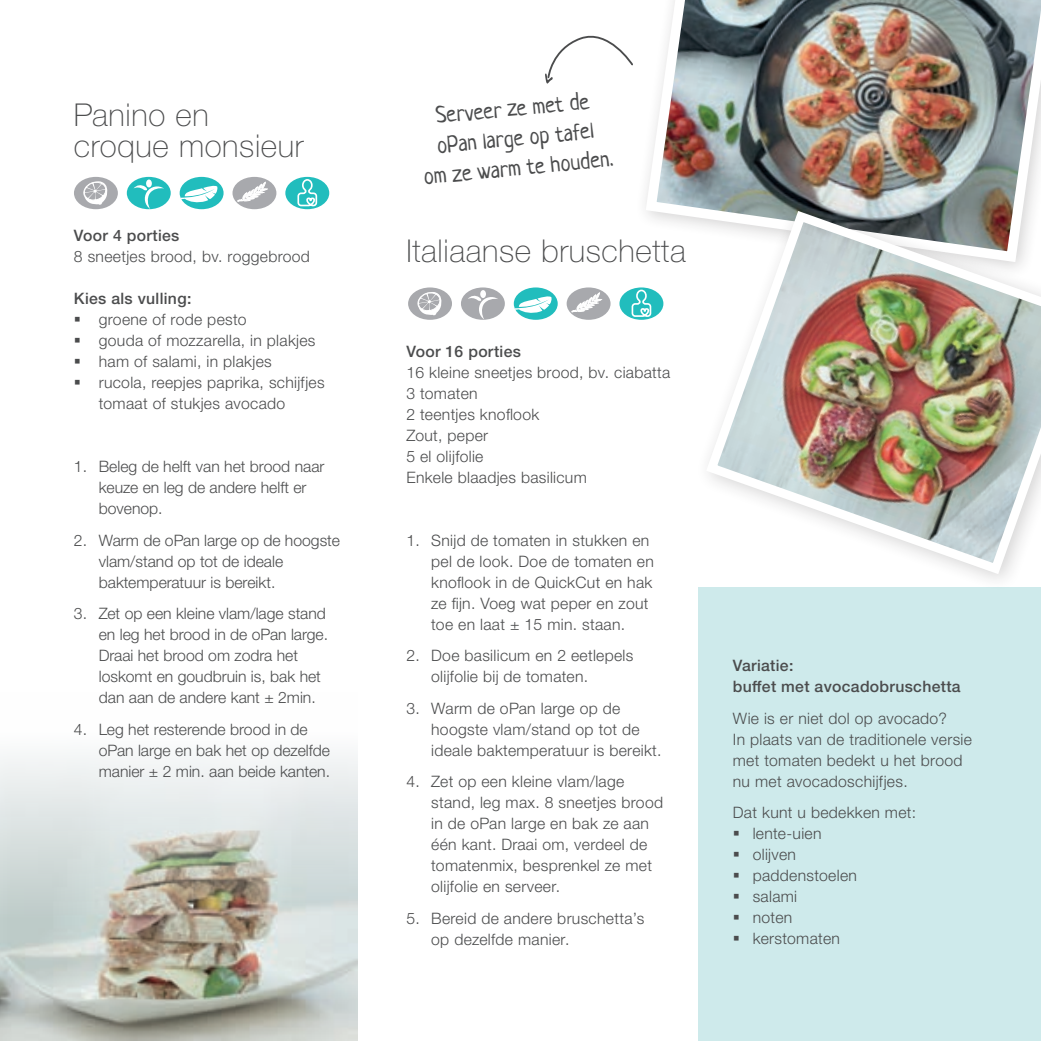
<style>
.page{position:relative;width:1041px;height:1041px;background:#fff}
.page>*{position:absolute;margin:0;border:0;box-sizing:border-box;transform-origin:0 0}
.t1{font:100 31.5px/31.5px "Helvetica Neue LTW1 G";letter-spacing:.02em;color:#4b4c4d}
.t2{font:22.75px/29.9px "Neucha";color:#4b4c4d;text-align:center}
.t3{font:300 15.75px/21px "Helvetica Neue LTW1 G";letter-spacing:.02em;color:#4b4c4d}
.t4{font:300 15.75px/21px "Helvetica Neue LTW1 G";color:#4b4c4d}
.t5{font:500 15.75px/21px "Helvetica Neue LTW1 G";letter-spacing:.02em;color:#4b4c4d}
</style>
<div class="page">
<div style="left:127px;top:177px;width:44px;height:32px;background:#21bdbd;border-radius:50%"></div>
<div style="left:146px;top:179px;width:6px;height:8px;background:#fff;border-radius:50%"></div>
<svg style="left:134px;top:184px;width:30px;height:25px"></svg>
<div style="left:232px;top:177px;width:44px;height:32px;background:#a8a9ad;border-radius:50%"></div>
<svg style="left:237px;top:181px;width:31px;height:21px"></svg>
<div style="left:285px;top:177px;width:44px;height:32px;background:#21bdbd;border-radius:50%"></div>
<svg style="left:297px;top:178px;width:21px;height:29px"></svg>
<div style="left:74px;top:177px;width:44px;height:32px;background:#a8a9ad;border-radius:50%"></div>
<svg style="left:82px;top:181px;width:26px;height:25px"></svg>
<div style="left:180px;top:177px;width:44px;height:32px;background:#21bdbd;border-radius:50%"></div>
<svg style="left:180px;top:185px;width:38px;height:18px"></svg>
<div style="left:461px;top:287px;width:44px;height:33px;background:#a8a9ad;border-radius:50%"></div>
<div style="left:480px;top:290px;width:6px;height:8px;background:#fff;border-radius:50%"></div>
<svg style="left:468px;top:295px;width:30px;height:25px"></svg>
<div style="left:567px;top:287px;width:43px;height:33px;background:#a8a9ad;border-radius:50%"></div>
<svg style="left:571px;top:292px;width:31px;height:20px"></svg>
<div style="left:619px;top:287px;width:44px;height:33px;background:#21bdbd;border-radius:50%"></div>
<svg style="left:631px;top:289px;width:21px;height:28px"></svg>
<div style="left:408px;top:287px;width:44px;height:33px;background:#a8a9ad;border-radius:50%"></div>
<svg style="left:416px;top:292px;width:26px;height:25px"></svg>
<div style="left:514px;top:287px;width:44px;height:33px;background:#21bdbd;border-radius:50%"></div>
<svg style="left:514px;top:295px;width:38px;height:19px"></svg>
<div style="left:698px;top:588px;width:343px;height:453px;background:#ceeaeb"></div>
<img style="left:645px;top:0;width:396px;height:225px">
<div style="left:694px;top:199px;width:347px;height:394px;background:#231f20;opacity:.2"></div>
<img style="left:700px;top:205px;width:341px;height:375px">
<img style="left:0;top:755px;width:357px;height:286px">
<svg style="left:545px;top:35px;width:88px;height:49px"></svg>
<h1 class="t1" style="left:74px;top:99px;width:231px">Panino en croque monsieur</h1>
<p class="t5" style="left:74px;top:225px;width:107px">Voor 4 porties</p>
<p class="t3" style="left:74px;top:246px;width:238px">8 sneetjes brood, bv. roggebrood</p>
<p class="t5" style="left:74px;top:288px;width:119px">Kies als vulling:</p>
<p class="t3" style="left:99px;top:309px;width:227px">groene of rode pesto<br>gouda of mozzarella, in plakjes ham of salami, in plakjes<br>rucola, reepjes paprika, schijfjes tomaat of stukjes avocado</p>
<p class="t4" style="left:99px;top:456px;width:227px;text-indent:-25px">1. Beleg de helft van het brood naar keuze en leg de andere helft er bovenop.</p>
<p class="t4" style="left:99px;top:529px;width:243px;text-indent:-25px">2. Warm de oPan large op de hoogste vlam/stand op tot de ideale baktemperatuur is bereikt.</p>
<p class="t4" style="left:99px;top:603px;width:231px;text-indent:-25px">3. Zet op een kleine vlam/lage stand en leg het brood in de oPan large.<br>Draai het brood om zodra het loskomt en goudbruin is, bak het dan aan de andere kant ± 2min.</p>
<p class="t4" style="left:99px;top:718px;width:233px;text-indent:-25px">4. Leg het resterende brood in de oPan large en bak het op dezelfde manier ± 2 min. aan beide kanten.</p>
<h2 class="t2" style="left:416px;top:103px;width:191px;rotate:-6deg">Serveer ze met de oPan large op tafel<br>om ze warm te houden.</h2>
<h1 class="t1" style="left:406px;top:235px;width:281px">Italiaanse bruschetta</h1>
<p class="t5" style="left:406px;top:340px;width:116px">Voor 16 porties</p>
<p class="t3" style="left:406px;top:361px;width:265px">16 kleine sneetjes brood, bv. ciabatta<br>3 tomaten<br>2 teentjes knoflook<br>Zout, peper<br>5 el olijfolie<br>Enkele blaadjes basilicum</p>
<p class="t3" style="left:431px;top:529px;width:224px;text-indent:-25px">1. Snijd de tomaten in stukken en pel de look. Doe de tomaten en knoflook in de QuickCut en hak ze fijn. Voeg wat peper en zout toe en laat ± 15 min. staan.</p>
<p class="t3" style="left:431px;top:645px;width:204px;text-indent:-25px">2. Doe basilicum en 2 eetlepels olijfolie bij de tomaten.</p>
<p class="t3" style="left:431px;top:697px;width:232px;text-indent:-25px">3. Warm de oPan large op de hoogste vlam/stand op tot de ideale baktemperatuur is bereikt.</p>
<p class="t3" style="left:431px;top:771px;width:233px;text-indent:-25px">4. Zet op een kleine vlam/lage stand, leg max. 8 sneetjes brood in de oPan large en bak ze aan één kant. Draai om, verdeel de tomatenmix, besprenkel ze met olijfolie en serveer.</p>
<p class="t3" style="left:431px;top:907px;width:215px;text-indent:-25px">5. Bereid de andere bruschetta’s op dezelfde manier.</p>
<p class="t5" style="left:733px;top:655px;width:229px">Variatie:<br>buffet met avocadobruschetta</p>
<p class="t3" style="left:733px;top:708px;width:241px">Wie is er niet dol op avocado?<br>In plaats van de traditionele versie met tomaten bedekt u het brood nu met avocadoschijfjes.</p>
<p class="t3" style="left:753px;top:802px;width:165px;text-indent:-20px">Dat kunt u bedekken met: lente-uien<br>olijven<br>paddenstoelen<br>salami<br>noten<br>kerstomaten</p>
</div>
